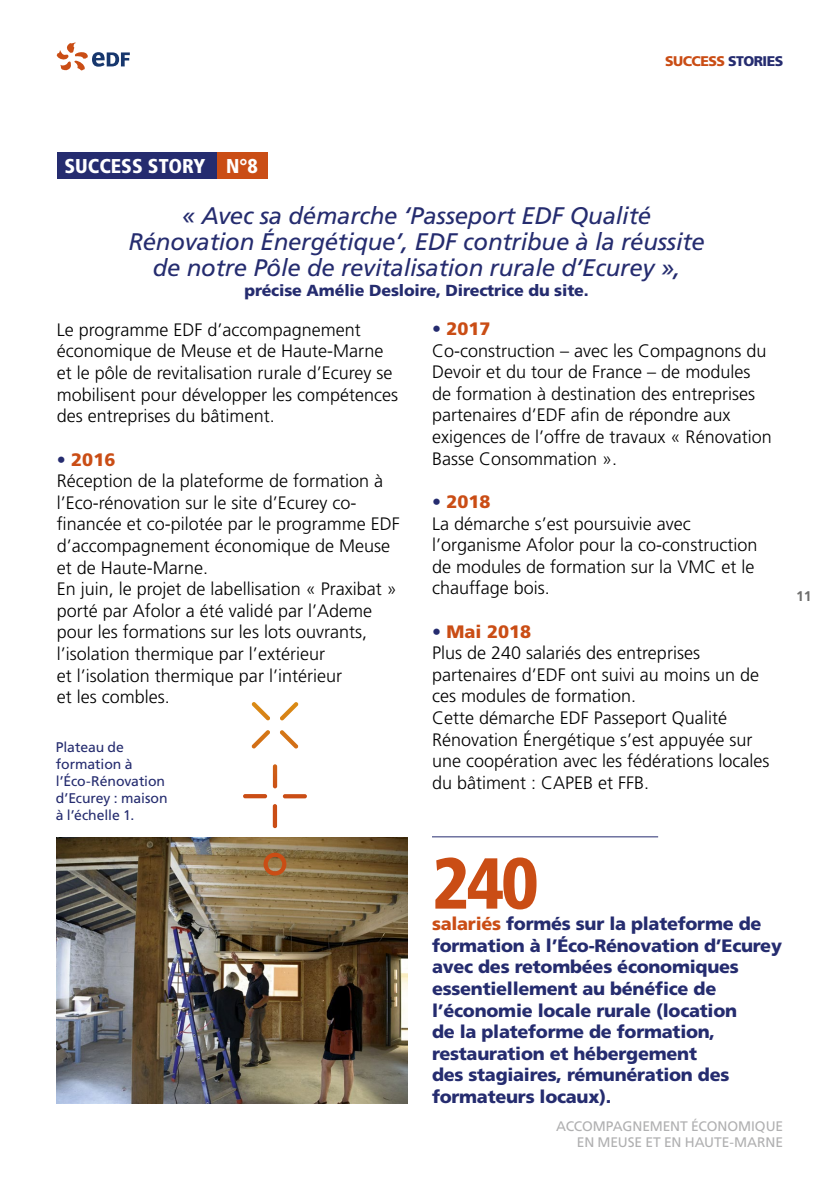
<style>
.page{position:relative;width:840px;height:1191px;background:#fff}
.page>*{position:absolute;margin:0;border:0;box-sizing:border-box;transform-origin:0 0}
.t1{font:900 condensed 72px "Frutiger LT Std";color:#ca4d15}
.t2{font:italic 24px/26px "Frutiger LT Std";letter-spacing:-.01em;color:#252c6f;text-align:center}
.t3{font:900 condensed 20px "Frutiger LT Std";color:#fff}
.t4{font:300 18px/21.6px "Frutiger LT Std";color:#000}
.t5{font:900 18px/21.6px "Frutiger LT Std";letter-spacing:-.015em;color:#252c6f}
.t6{font:900 16px "Frutiger LT Std";letter-spacing:-.01em;color:#252c6f}
.t7{font:14px/16.8px "Frutiger LT Std";letter-spacing:-.005em;color:#252c6f}
.t8{font:900 14px "Frutiger LT Std";letter-spacing:-.04em;color:#ca4d15}
.t9{font:700 14px "Frutiger LT Std";color:#6e6e6d}
.t10{font:13.8px/16px "Frutiger LT Std";letter-spacing:-.005em;color:#b0b0b1;text-align:right}
.s1{color:#252c6f}
.s2{font-weight:900;color:#252c6f}
.s3{font-weight:900;color:#ca4d15}
.s4{color:#ca4d15}
</style>
<div class="page">
<svg style="left:57px;top:42px;width:73px;height:28px"></svg>
<img style="left:57px;top:837px;width:351px;height:266px">
<hr style="left:432px;top:836px;width:225px;height:1px;background:#252c6f">
<div style="left:57px;top:153px;width:160px;height:26px;background:#252c6f"></div>
<div style="left:217px;top:153px;width:51px;height:26px;background:#ca4d15"></div>
<hr style="left:273px;top:804px;width:4px;height:24px;background:#ca4d15;border-radius:2px">
<hr style="left:273px;top:764px;width:4px;height:24px;background:#cd5916;border-radius:2px">
<svg style="left:283px;top:794px;width:24px;height:4px"></svg>
<svg style="left:243px;top:794px;width:24px;height:4px"></svg>
<svg style="left:280px;top:730px;width:18px;height:19px"></svg>
<svg style="left:251px;top:702px;width:19px;height:18px"></svg>
<svg style="left:280px;top:702px;width:18px;height:18px"></svg>
<svg style="left:251px;top:730px;width:19px;height:18px"></svg>
<svg style="left:263px;top:852px;width:23px;height:23px"></svg>
<p class="t8" style="left:665px;top:53px;width:119px">SUCCESS <span class="s1">STORIES</span></p>
<p class="t3" style="left:64px;top:154px;width:195px">SUCCESS STORY N°8</p>
<h2 class="t2" style="left:128px;top:203px;width:577px">« Avec sa démarche ‘Passeport EDF Qualité<br>Rénovation Énergétique’, EDF contribue à la réussite de notre Pôle de revitalisation rurale d’Ecurey »,</h2>
<p class="t6" style="left:244px;top:280px;width:345px">précise Amélie Desloire, Directrice du site.</p>
<p class="t4" style="left:57px;top:319px;width:343px">Le programme EDF d’accompagnement économique de Meuse et de Haute-Marne et le pôle de revitalisation rurale d’Ecurey se mobilisent pour développer les compétences des entreprises du bâtiment.</p>
<p class="t4" style="left:57px;top:449px;width:344px"><span class="s2">•</span> <span class="s3">2016<br></span>Réception de la plateforme de formation à l’Eco-rénovation sur le site d’Ecurey co&shy;financée et co-pilotée par le programme EDF d’accompagnement économique de Meuse et de Haute-Marne.<br>En juin, le projet de labellisation « Praxibat » porté par Afolor a été validé par l’Ademe pour les formations sur les lots ouvrants, l’isolation thermique par l’extérieur<br>et l’isolation thermique par l’intérieur<br>et les combles.</p>
<p class="t7" style="left:56px;top:739px;width:113px">Plateau de formation à l’Éco-Rénovation d’Ecurey : maison à l’échelle 1.</p>
<p class="t4" style="left:432px;top:318px;width:341px"><span class="s2">•</span> <span class="s3">2017<br></span>Co-construction – avec les Compagnons du Devoir et du tour de France – de modules de formation à destination des entreprises partenaires d’EDF afin de répondre aux exigences de l’offre de travaux « Rénovation Basse Consommation ».</p>
<p class="t4" style="left:432px;top:491px;width:327px"><span class="s2">•</span> <span class="s3">2018<br></span>La démarche s’est poursuivie avec l’organisme Afolor pour la co-construction de modules de formation sur la VMC et le chauffage bois.</p>
<p class="t4" style="left:432px;top:621px;width:339px"><span class="s2">•</span> <span class="s3">Mai 2018<br></span>Plus de 240 salariés des entreprises partenaires d’EDF ont suivi au moins un de ces modules de formation.<br>Cette démarche EDF Passeport Qualité Rénovation Énergétique s’est appuyée sur une coopération avec les fédérations locales du bâtiment : CAPEB et FFB.</p>
<p class="t9" style="left:795px;top:587px;width:17px">11</p>
<h1 class="t1" style="left:432px;top:840px;width:108px">240</h1>
<p class="t5" style="left:432px;top:913px;width:351px"><span class="s4">salariés</span> formés sur la plateforme de formation à l’Éco-Rénovation d’Ecurey avec des retombées économiques essentiellement au bénéfice de l’économie locale rurale (location<br>de la plateforme de formation, restauration et hébergement<br>des stagiaires, rémunération des formateurs locaux).</p>
<p class="t10" style="left:556px;top:1118px;width:228px">ACCOMPAGNEMENT ÉCONOMIQUE<br>EN MEUSE ET EN HAUTE-MARNE</p>
</div>
